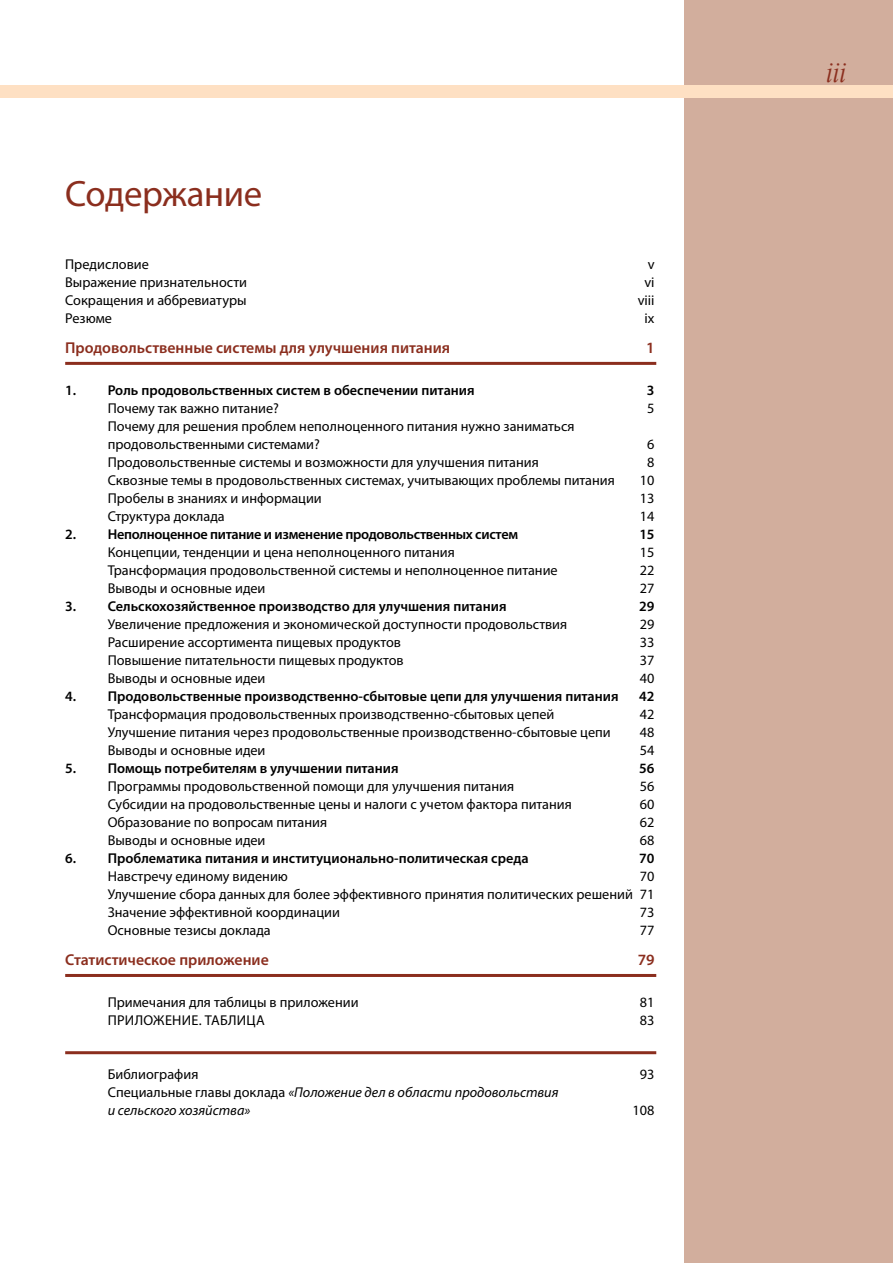
<style>
.page{position:relative;width:893px;height:1263px;background:#fff}
.page>*{position:absolute;margin:0;border:0;box-sizing:border-box;transform-origin:0 0}
.t1{font:36.75px "Myriad Pro";letter-spacing:-.01em;color:#8b2e1e}
.t2{font:italic 30px "Times New Roman";color:#8b2e1e;scale:.8 1}
.t3{font:600 15.75px "Myriad Pro";color:#8b2e1e}
.t4{font:14.25px/18px "Myriad Pro";color:#000}
.t5{font:600 14.25px "Myriad Pro";color:#000}
.t6{font:italic 14.25px/18px "Myriad Pro";color:#000}
.t7{font:600 14.25px "Myriad Pro";letter-spacing:-.02em;color:#000}
.t8{font:14.25px "Myriad Pro";letter-spacing:.065em;color:#000}
.s1{font-style:normal}
</style>
<div class="page">
<div style="left:685px;top:0;width:208px;height:1263px;background:#d2ae9d"></div>
<div style="left:0;top:85px;width:893px;height:13px;background:#fee0c3"></div>
<hr style="left:65px;top:362px;width:591px;height:3px;background:#8b2e1e">
<hr style="left:65px;top:974px;width:591px;height:3px;background:#8b2e1e">
<hr style="left:65px;top:1051px;width:591px;height:3px;background:#8b2e1e">
<h1 class="t1" style="left:65px;top:171px;width:199px">Содержание</h1>
<p class="t4" style="left:65px;top:255px;width:85px">Предисловие</p>
<p class="t4" style="left:648px;top:255px;width:8px">v</p>
<p class="t4" style="left:65px;top:273px;width:183px">Выражение признательности</p>
<p class="t4" style="left:644px;top:273px;width:12px">vi</p>
<p class="t4" style="left:65px;top:291px;width:183px">Сокращения и аббревиатуры</p>
<p class="t4" style="left:638px;top:291px;width:18px">viii</p>
<p class="t4" style="left:65px;top:309px;width:48px">Резюме</p>
<p class="t4" style="left:645px;top:309px;width:11px">ix</p>
<p class="t3" style="left:65px;top:338px;width:386px">Продовольственные системы для улучшения питания</p>
<p class="t3" style="left:646px;top:338px;width:10px">1</p>
<p class="t5" style="left:65px;top:381px;width:411px">1. Роль продовольственных систем в обеспечении питания</p>
<p class="t5" style="left:647px;top:381px;width:9px">3</p>
<p class="t4" style="left:108px;top:399px;width:173px">Почему так важно питание?</p>
<p class="t4" style="left:647px;top:399px;width:9px">5</p>
<p class="t4" style="left:108px;top:417px;width:468px">Почему для решения проблем неполноценного питания нужно заниматься продовольственными системами?</p>
<p class="t4" style="left:647px;top:435px;width:9px">6</p>
<p class="t4" style="left:108px;top:453px;width:433px">Продовольственные системы и возможности для улучшения питания</p>
<p class="t4" style="left:647px;top:453px;width:9px">8</p>
<p class="t4" style="left:108px;top:471px;width:509px">Сквозные темы в продовольственных системах, учитывающих проблемы питания</p>
<p class="t4" style="left:640px;top:471px;width:16px">10</p>
<p class="t4" style="left:108px;top:489px;width:216px">Пробелы в знаниях и информации</p>
<p class="t4" style="left:640px;top:489px;width:16px">13</p>
<p class="t4" style="left:108px;top:507px;width:119px">Структура доклада</p>
<p class="t4" style="left:640px;top:507px;width:16px">14</p>
<p class="t7" style="left:65px;top:525px;width:454px">2. Неполноценное питание и изменение продовольственных систем</p>
<p class="t5" style="left:640px;top:525px;width:16px">15</p>
<p class="t4" style="left:108px;top:543px;width:349px">Концепции, тенденции и цена неполноценного питания</p>
<p class="t4" style="left:640px;top:543px;width:16px">15</p>
<p class="t4" style="left:108px;top:561px;width:452px">Трансформация продовольственной системы и неполноценное питание</p>
<p class="t4" style="left:640px;top:561px;width:16px">22</p>
<p class="t4" style="left:108px;top:579px;width:159px">Выводы и основные идеи</p>
<p class="t4" style="left:640px;top:579px;width:16px">27</p>
<p class="t5" style="left:65px;top:597px;width:443px">3. Сельскохозяйственное производство для улучшения питания</p>
<p class="t5" style="left:639px;top:597px;width:17px">29</p>
<p class="t4" style="left:108px;top:615px;width:461px">Увеличение предложения и экономической доступности продовольствия</p>
<p class="t4" style="left:640px;top:615px;width:16px">29</p>
<p class="t4" style="left:108px;top:633px;width:295px">Расширение ассортимента пищевых продуктов</p>
<p class="t4" style="left:640px;top:633px;width:16px">33</p>
<p class="t4" style="left:108px;top:651px;width:297px">Повышение питательности пищевых продуктов</p>
<p class="t4" style="left:640px;top:651px;width:16px">37</p>
<p class="t4" style="left:108px;top:669px;width:159px">Выводы и основные идеи</p>
<p class="t4" style="left:640px;top:669px;width:16px">40</p>
<p class="t5" style="left:65px;top:687px;width:555px">4. Продовольственные производственно-сбытовые цепи для улучшения питания</p>
<p class="t5" style="left:639px;top:687px;width:17px">42</p>
<p class="t4" style="left:108px;top:705px;width:448px">Трансформация продовольственных производственно-сбытовых цепей</p>
<p class="t4" style="left:640px;top:705px;width:16px">42</p>
<p class="t4" style="left:108px;top:723px;width:505px">Улучшение питания через продовольственные производственно-сбытовые цепи</p>
<p class="t4" style="left:640px;top:723px;width:16px">48</p>
<p class="t4" style="left:108px;top:741px;width:159px">Выводы и основные идеи</p>
<p class="t4" style="left:640px;top:741px;width:16px">54</p>
<p class="t5" style="left:65px;top:759px;width:335px">5. Помощь потребителям в улучшении питания</p>
<p class="t5" style="left:639px;top:759px;width:17px">56</p>
<p class="t4" style="left:108px;top:777px;width:408px">Программы продовольственной помощи для улучшения питания</p>
<p class="t4" style="left:640px;top:777px;width:16px">56</p>
<p class="t4" style="left:108px;top:795px;width:466px">Субсидии на продовольственные цены и налоги с учетом фактора питания</p>
<p class="t4" style="left:640px;top:795px;width:16px">60</p>
<p class="t4" style="left:108px;top:813px;width:221px">Образование по вопросам питания</p>
<p class="t4" style="left:640px;top:813px;width:16px">62</p>
<p class="t4" style="left:108px;top:831px;width:159px">Выводы и основные идеи</p>
<p class="t4" style="left:640px;top:831px;width:16px">68</p>
<p class="t5" style="left:65px;top:849px;width:465px">6. Проблематика питания и институционально-политическая среда</p>
<p class="t5" style="left:639px;top:849px;width:17px">70</p>
<p class="t4" style="left:108px;top:867px;width:182px">Навстречу единому видению</p>
<p class="t4" style="left:108px;top:867px;width:548px;text-align:justify;text-indent:532px">70<br>Улучшение сбора данных для более эффективного принятия политических решений 71<br>Значение эффективной координации</p>
<p class="t4" style="left:640px;top:903px;width:16px">73</p>
<p class="t4" style="left:108px;top:921px;width:165px">Основные тезисы доклада</p>
<p class="t4" style="left:640px;top:921px;width:16px">77</p>
<p class="t3" style="left:65px;top:950px;width:205px">Статистическое приложение</p>
<p class="t3" style="left:638px;top:950px;width:18px">79</p>
<p class="t4" style="left:108px;top:993px;width:252px">Примечания для таблицы в приложении</p>
<p class="t4" style="left:640px;top:993px;width:16px">81</p>
<p class="t8" style="left:108px;top:1011px;width:159px">Приложение. Таблица</p>
<p class="t4" style="left:640px;top:1011px;width:16px">83</p>
<p class="t4" style="left:108px;top:1065px;width:92px">Библиография</p>
<p class="t4" style="left:640px;top:1065px;width:16px">93</p>
<p class="t6" style="left:108px;top:1083px;width:452px"><span class="s1">Специальные главы доклада</span> «Положение дел в области продовольствия и сельского хозяйства»</p>
<p class="t4" style="left:633px;top:1101px;width:23px">108</p>
<h2 class="t2" style="left:826px;top:51px;width:27px">iii</h2>
</div>
